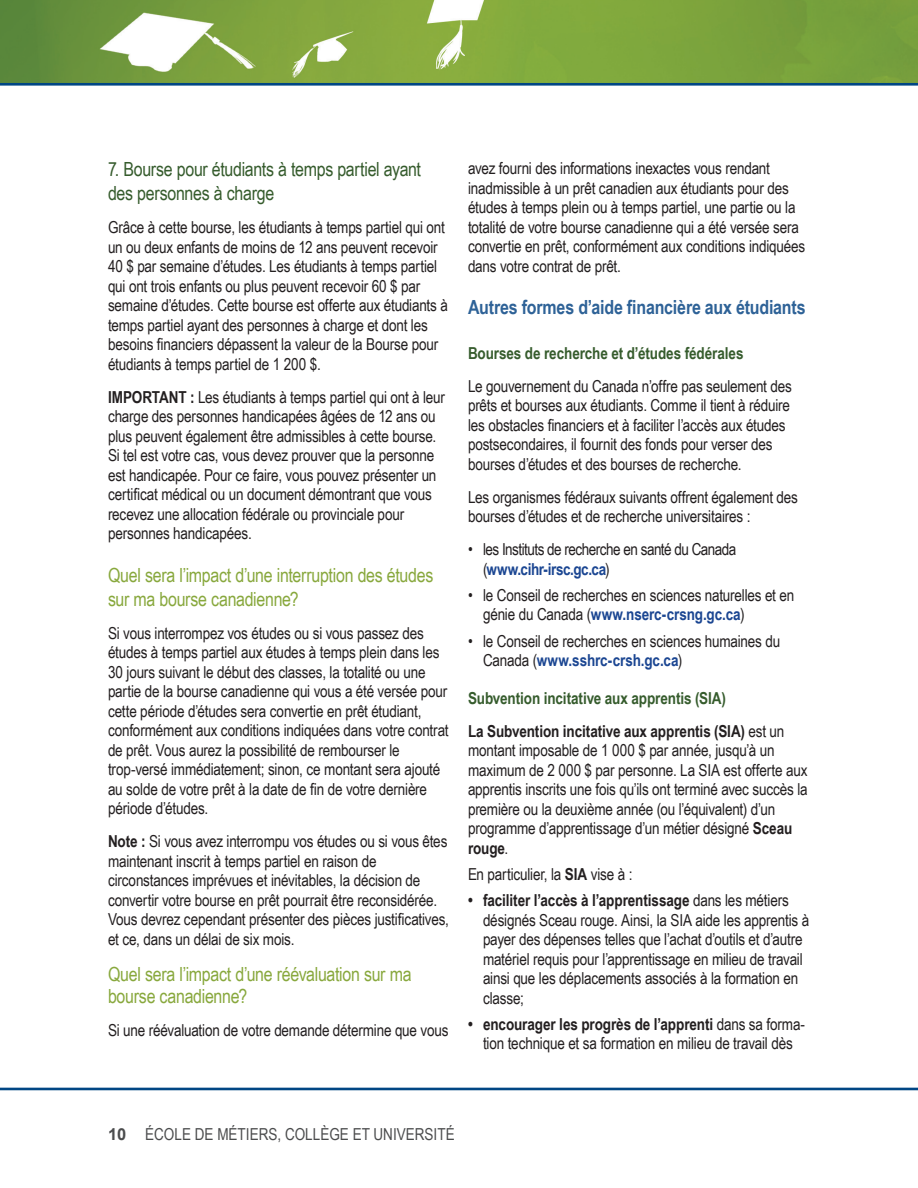
<style>
.page{position:relative;width:918px;height:1188px;background:#fff}
.page>*{position:absolute;margin:0;border:0;box-sizing:border-box;transform-origin:0 0}
.H3_Green{font:19.5px/24px "Arial Narrow";letter-spacing:-.015em;color:#88a83d}
.Grants_H3{font:19.5px/24px "Arial Narrow";letter-spacing:-.015em;color:#365c2d}
.Body{font:19.5px/22.5px "Arial Narrow";letter-spacing:-.015em;color:#88a83d}
.H2_Blue{font:700 19.5px "Arial Narrow";letter-spacing:-.01em;color:#2e6297}
.Body-2{font:16.5px/19.5px "Arial Narrow";letter-spacing:-.01em;color:#231f20}
.Bullet{font:16.5px/19.5px "Arial Narrow";letter-spacing:-.01em;color:#231f20}
.Grants_H3-2{font:700 16.5px "Arial Narrow";letter-spacing:-.005em;color:#365c2d}
.Bullet-2{font:16.5px/19.5px "Arial Narrow";letter-spacing:-.03em;color:#231f20}
.t1{font:16.5px "Arial Narrow";color:#4b4c4d}
.s1{font-weight:700}
.s2{font-weight:700;color:#1b4692}
.s3{font-family:"Arial";font-weight:700}
</style>
<div class="page">
<hr style="left:0;top:1088px;width:918px;height:2px;background:#004684">
<img style="left:0;top:0;width:918px;height:83px">
<hr style="left:0;top:83px;width:918px;height:3px;background:#004684">
<p class="Grants_H3" style="left:108px;top:157px;width:315px">7. Bourse pour étudiants à temps partiel ayant des personnes à charge</p>
<p class="Body-2" style="left:108px;top:217px;width:341px">Grâce à cette bourse, les étudiants à temps partiel qui ont un ou deux enfants de moins de 12 ans peuvent recevoir 40 $ par semaine d’études. Les étudiants à temps partiel qui ont trois enfants ou plus peuvent recevoir 60 $ par semaine d’études. Cette bourse est offerte aux étudiants à temps partiel ayant des personnes à charge et dont les besoins financiers dépassent la valeur de la Bourse pour étudiants à temps partiel de 1 200 $.</p>
<p class="Body-2" style="left:108px;top:387px;width:339px"><span class="s1">IMPORTANT :</span> Les étudiants à temps partiel qui ont à leur charge des personnes handicapées âgées de 12 ans ou plus peuvent également être admissibles à cette bourse.<br>Si tel est votre cas, vous devez prouver que la personne est handicapée. Pour ce faire, vous pouvez présenter un certificat médical ou un document démontrant que vous recevez une allocation fédérale ou provinciale pour personnes handicapées.</p>
<p class="H3_Green" style="left:108px;top:562px;width:327px">Quel sera l’impact d’une interruption des études sur ma bourse canadienne?</p>
<p class="Body-2" style="left:108px;top:623px;width:342px">Si vous interrompez vos études ou si vous passez des études à temps partiel aux études à temps plein dans les 30 jours suivant le début des classes, la totalité ou une partie de la bourse canadienne qui vous a été versée pour cette période d’études sera convertie en prêt étudiant, conformément aux conditions indiquées dans votre contrat de prêt. Vous aurez la possibilité de rembourser le trop-versé immédiatement; sinon, ce montant sera ajouté au solde de votre prêt à la date de fin de votre dernière période d’études.</p>
<p class="Body-2" style="left:108px;top:831px;width:343px"><span class="s1">Note :</span> Si vous avez interrompu vos études ou si vous êtes maintenant inscrit à temps partiel en raison de circonstances imprévues et inévitables, la décision de convertir votre bourse en prêt pourrait être reconsidérée.<br>Vous devrez cependant présenter des pièces justificatives, et ce, dans un délai de six mois.</p>
<p class="Body" style="left:108px;top:962px;width:305px">Quel sera l’impact d’une réévaluation sur ma bourse canadienne?</p>
<p class="Body-2" style="left:108px;top:1020px;width:342px">Si une réévaluation de votre demande détermine que vous</p>
<p class="Body-2" style="left:468px;top:158px;width:339px">avez fourni des informations inexactes vous rendant inadmissible à un prêt canadien aux étudiants pour des études à temps plein ou à temps partiel, une partie ou la totalité de votre bourse canadienne qui a été versée sera convertie en prêt, conformément aux conditions indiquées dans votre contrat de prêt.</p>
<p class="H2_Blue" style="left:468px;top:293px;width:339px">Autres formes d’aide financière aux étudiants</p>
<p class="Grants_H3-2" style="left:468px;top:340px;width:277px">Bourses de recherche et d’études fédérales</p>
<p class="Body-2" style="left:468px;top:375px;width:325px">Le gouvernement du Canada n’offre pas seulement des prêts et bourses aux étudiants. Comme il tient à réduire les obstacles financiers et à faciliter l’accès aux études postsecondaires, il fournit des fonds pour verser des bourses d’études et des bourses de recherche.</p>
<p class="Body-2" style="left:468px;top:486px;width:332px">Les organismes fédéraux suivants offrent également des bourses d’études et de recherche universitaires :</p>
<p class="Bullet-2" style="left:483px;top:539px;width:255px;text-indent:-15px">• les Instituts de recherche en santé du Canada (<span class="s2">www.cihr-irsc.gc.ca</span>)</p>
<p class="Bullet" style="left:483px;top:585px;width:313px;text-indent:-15px">• le Conseil de recherches en sciences naturelles et en génie du Canada (<span class="s2">www.nserc-crsng.gc.ca</span>)</p>
<p class="Bullet" style="left:483px;top:630px;width:299px;text-indent:-15px">• le Conseil de recherches en sciences humaines du<br>Canada (<span class="s2">www.sshrc-crsh.gc.ca</span>)</p>
<p class="Grants_H3-2" style="left:468px;top:685px;width:259px">Subvention incitative aux apprentis (SIA)</p>
<p class="Body-2" style="left:468px;top:720px;width:341px"><span class="s1">La Subvention incitative aux apprentis (SIA)</span> est un montant imposable de 1 000 $ par année, jusqu’à un maximum de 2 000 $ par personne. La SIA est offerte aux apprentis inscrits une fois qu’ils ont terminé avec succès la première ou la deuxième année (ou l’équivalent) d’un programme d’apprentissage d’un métier désigné <span class="s1">Sceau rouge</span>.</p>
<p class="Body-2" style="left:468px;top:864px;width:166px">En particulier, la <span class="s1">SIA</span> vise à :</p>
<p class="Bullet" style="left:483px;top:890px;width:328px;text-indent:-15px"><span class="s1">• faciliter l’accès à l’apprentissage</span> dans les métiers désignés Sceau rouge. Ainsi, la SIA aide les apprentis à payer des dépenses telles que l’achat d’outils et d’autre matériel requis pour l’apprentissage en milieu de travail ainsi que les déplacements associés à la formation en classe;</p>
<p class="Bullet" style="left:468px;top:1014px;width:339px;text-align:center"><span class="s1">• encourager les progrès de l’apprenti</span> dans sa forma&shy;tion technique et sa formation en milieu de travail dès</p>
<p class="t1" style="left:108px;top:1123px;width:348px"><span class="s3">10</span> ÉCOLE DE MÉTIERS, COLLÈGE ET UNIVERSITÉ</p>
</div>
